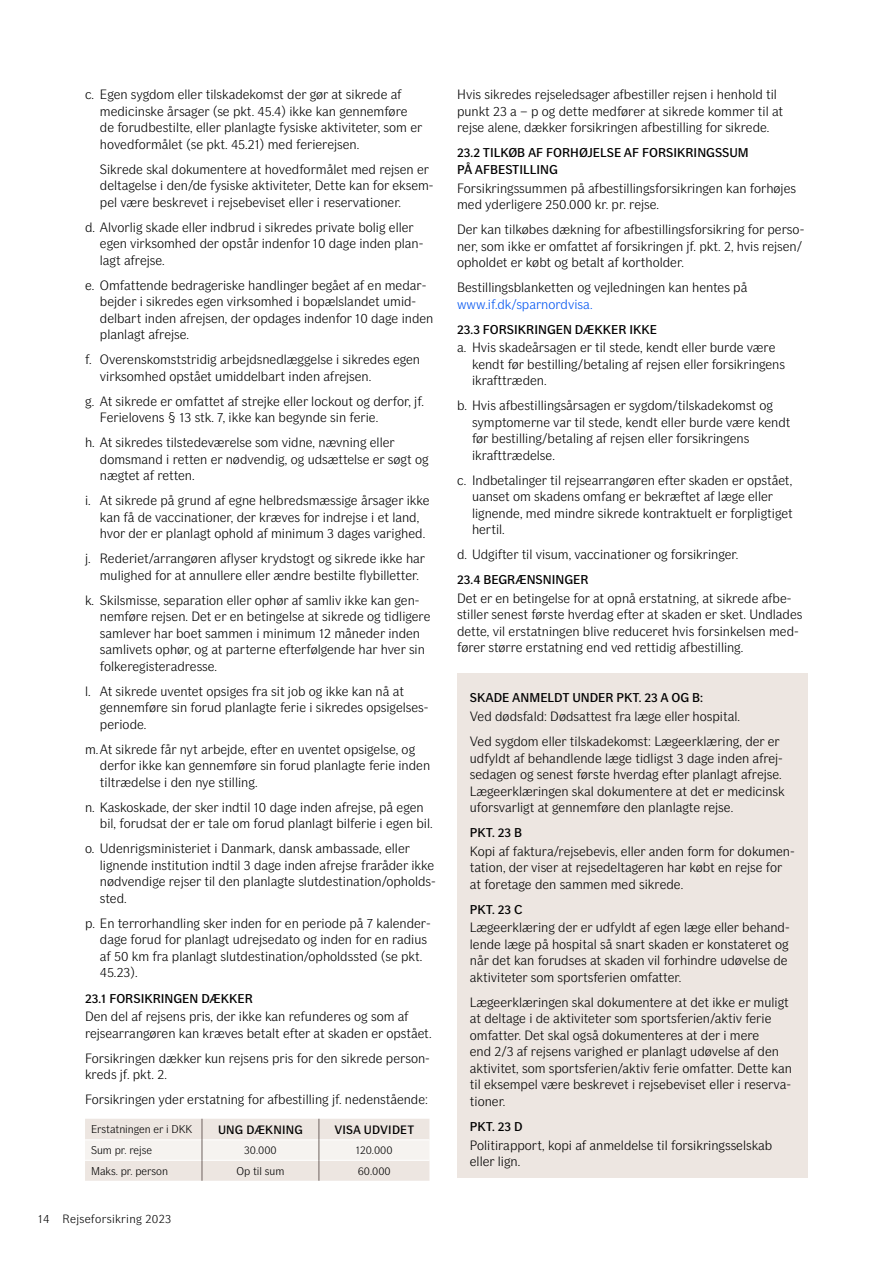
<style>
.page{position:relative;width:893px;height:1263px;background:#fff}
.page>*{position:absolute;margin:0;border:0;box-sizing:border-box;transform-origin:0 0}
.t1{font:300 13.5px/16.5px "If Sans";color:#000}
.t2{font:300 13.5px "If Sans";color:#0054f0}
.t3{font:500 12.75px/16.5px "If Sans";color:#000}
.t4{font:500 12.15px "If Sans";letter-spacing:.015em;color:#000}
.t5{font:300 12px "If Sans";letter-spacing:.025em;color:#000}
.t6{font:300 11.25px "If Sans";color:#000}
</style>
<div class="page">
<div style="left:457px;top:673px;width:351px;height:505px;background:#ede6e1"></div>
<svg style="left:85px;top:1119px;width:344px;height:62px"></svg>
<p class="t1" style="left:100px;top:87px;width:324px;text-indent:-15px">c. Egen sygdom eller tilskadekomst der gør at sikrede af medicinske årsager (se pkt. 45.4) ikke kan gennemføre de forudbestilte, eller planlagte fysiske aktiviteter, som er hovedformålet (se pkt. 45.21) med ferierejsen.</p>
<p class="t1" style="left:100px;top:161px;width:335px">Sikrede skal dokumentere at hovedformålet med rejsen er deltagelse i den/de fysiske aktiviteter, Dette kan for eksem&shy;pel være beskrevet i rejsebeviset eller i reservationer.</p>
<p class="t1" style="left:100px;top:219px;width:325px;text-indent:-15px">d. Alvorlig skade eller indbrud i sikredes private bolig eller egen virksomhed der opstår indenfor 10 dage inden plan&shy;lagt afrejse.</p>
<p class="t1" style="left:100px;top:277px;width:335px;text-indent:-15px">e. Omfattende bedrageriske handlinger begået af en medar&shy;bejder i sikredes egen virksomhed i bopælslandet umid&shy;delbart inden afrejsen, der opdages indenfor 10 dage inden planlagt afrejse.</p>
<p class="t1" style="left:100px;top:351px;width:322px;text-indent:-15px">f. Overenskomststridig arbejdsnedlæggelse i sikredes egen virksomhed opstået umiddelbart inden afrejsen.</p>
<p class="t1" style="left:100px;top:393px;width:325px;text-indent:-15px">g. At sikrede er omfattet af strejke eller lockout og derfor, jf.<br>Ferielovens § 13 stk. 7, ikke kan begynde sin ferie.</p>
<p class="t1" style="left:100px;top:434px;width:330px;text-indent:-15px">h. At sikredes tilstedeværelse som vidne, nævning eller domsmand i retten er nødvendig, og udsættelse er søgt og nægtet af retten.</p>
<p class="t1" style="left:100px;top:492px;width:331px;text-indent:-15px">i. At sikrede på grund af egne helbredsmæssige årsager ikke kan få de vaccinationer, der kræves for indrejse i et land, hvor der er planlagt ophold af minimum 3 dages varighed.</p>
<p class="t1" style="left:100px;top:550px;width:327px;text-indent:-15px">j. Rederiet/arrangøren aflyser krydstogt og sikrede ikke har mulighed for at annullere eller ændre bestilte flybilletter.</p>
<p class="t1" style="left:100px;top:592px;width:332px;text-indent:-15px">k. Skilsmisse, separation eller ophør af samliv ikke kan gen&shy;nemføre rejsen. Det er en betingelse at sikrede og tidligere samlever har boet sammen i minimum 12 måneder inden samlivets ophør, og at parterne efterfølgende har hver sin folkeregisteradresse.</p>
<p class="t1" style="left:100px;top:683px;width:330px;text-indent:-15px">l. At sikrede uventet opsiges fra sit job og ikke kan nå at gennemføre sin forud planlagte ferie i sikredes opsigelses&shy;periode.</p>
<p class="t1" style="left:100px;top:741px;width:332px;text-indent:-15px">m.At sikrede får nyt arbejde, efter en uventet opsigelse, og derfor ikke kan gennemføre sin forud planlagte ferie inden tiltrædelse i den nye stilling.</p>
<p class="t1" style="left:100px;top:799px;width:334px;text-indent:-15px">n. Kaskoskade, der sker indtil 10 dage inden afrejse, på egen bil, forudsat der er tale om forud planlagt bilferie i egen bil.</p>
<p class="t1" style="left:100px;top:840px;width:337px;text-indent:-15px">o. Udenrigsministeriet i Danmark, dansk ambassade, eller lignende institution indtil 3 dage inden afrejse fraråder ikke nødvendige rejser til den planlagte slutdestination/opholds&shy;sted.</p>
<p class="t1" style="left:100px;top:915px;width:332px;text-indent:-15px">p. En terrorhandling sker inden for en periode på 7 kalender&shy;dage forud for planlagt udrejsedato og inden for en radius af 50 km fra planlagt slutdestination/opholdssted (se pkt.<br>45.23).</p>
<p class="t3" style="left:85px;top:990px;width:169px">23.1 FORSIKRINGEN DÆKKER</p>
<p class="t1" style="left:85px;top:1008px;width:348px">Den del af rejsens pris, der ikke kan refunderes og som af rejsearrangøren kan kræves betalt efter at skaden er opstået.</p>
<p class="t1" style="left:85px;top:1050px;width:346px">Forsikringen dækker kun rejsens pris for den sikrede person&shy;kreds jf. pkt. 2.</p>
<p class="t1" style="left:85px;top:1091px;width:344px">Forsikringen yder erstatning for afbestilling jf. nedenstående:</p>
<p class="t6" style="left:91px;top:1123px;width:103px">Erstatningen er i DKK</p>
<p class="t4" style="left:218px;top:1122px;width:86px">UNG DÆKNING</p>
<p class="t4" style="left:334px;top:1122px;width:81px">VISA UDVIDET</p>
<p class="t6" style="left:91px;top:1144px;width:63px">Sum pr. rejse</p>
<p class="t6" style="left:244px;top:1144px;width:34px">30.000</p>
<p class="t6" style="left:356px;top:1144px;width:38px">120.000</p>
<p class="t6" style="left:91px;top:1164px;width:79px">Maks. pr. person</p>
<p class="t6" style="left:236px;top:1164px;width:50px">Op til sum</p>
<p class="t6" style="left:358px;top:1164px;width:35px">60.000</p>
<p class="t5" style="left:38px;top:1212px;width:134px">14 Rejseforsikring 2023</p>
<p class="t1" style="left:457px;top:87px;width:328px">Hvis sikredes rejseledsager afbestiller rejsen i henhold til punkt 23 a – p og dette medfører at sikrede kommer til at rejse alene, dækker forsikringen afbestilling for sikrede.</p>
<p class="t3" style="left:457px;top:145px;width:293px">23.2 TILKØB AF FORHØJELSE AF FORSIKRINGSSUM<br>PÅ AFBESTILLING</p>
<p class="t1" style="left:457px;top:180px;width:340px">Forsikringssummen på afbestillingsforsikringen kan forhøjes med yderligere 250.000 kr. pr. rejse.</p>
<p class="t1" style="left:457px;top:221px;width:349px">Der kan tilkøbes dækning for afbestillingsforsikring for perso&shy;ner, som ikke er omfattet af forsikringen jf. pkt. 2, hvis rejsen/ opholdet er købt og betalt af kortholder.</p>
<p class="t1" style="left:457px;top:279px;width:292px">Bestillingsblanketten og vejledningen kan hentes på</p>
<p class="t2" style="left:457px;top:296px;width:137px">www.if.dk/sparnordvisa.</p>
<p class="t3" style="left:457px;top:321px;width:201px">23.3 FORSIKRINGEN DÆKKER IKKE</p>
<p class="t1" style="left:472px;top:339px;width:314px;text-indent:-15px">a. Hvis skadeårsagen er til stede, kendt eller burde være kendt før bestilling/betaling af rejsen eller forsikringens ikrafttræden.</p>
<p class="t1" style="left:472px;top:397px;width:320px;text-indent:-15px">b. Hvis afbestillingsårsagen er sygdom/tilskadekomst og symptomerne var til stede, kendt eller burde være kendt før bestilling/betaling af rejsen eller forsikringens ikrafttrædelse.</p>
<p class="t1" style="left:472px;top:472px;width:322px;text-indent:-15px">c. Indbetalinger til rejsearrangøren efter skaden er opstået, uanset om skadens omfang er bekræftet af læge eller lignende, med mindre sikrede kontraktuelt er forpligtiget hertil.</p>
<p class="t1" style="left:457px;top:546px;width:283px">d. Udgifter til visum, vaccinationer og forsikringer.</p>
<p class="t3" style="left:457px;top:572px;width:133px">23.4 BEGRÆNSNINGER</p>
<p class="t1" style="left:457px;top:590px;width:347px">Det er en betingelse for at opnå erstatning, at sikrede afbe&shy;stiller senest første hverdag efter at skaden er sket. Undlades dette, vil erstatningen blive reduceret hvis forsinkelsen med&shy;fører større erstatning end ved rettidig afbestilling.</p>
<p class="t3" style="left:470px;top:690px;width:235px">SKADE ANMELDT UNDER PKT. 23 A OG B:</p>
<p class="t1" style="left:470px;top:704px;width:311px;line-height:25px">Ved dødsfald: Dødsattest fra læge eller hospital.<br>Ved sygdom eller tilskadekomst: Lægeerklæring, der er</p>
<p class="t1" style="left:470px;top:750px;width:316px">udfyldt af behandlende læge tidligst 3 dage inden afrej&shy;sedagen og senest første hverdag efter planlagt afrejse.<br>Lægeerklæringen skal dokumentere at det er medicinsk uforsvarligt at gennemføre den planlagte rejse.</p>
<p class="t3" style="left:470px;top:824px;width:54px">PKT. 23 B</p>
<p class="t1" style="left:470px;top:843px;width:326px">Kopi af faktura/rejsebevis, eller anden form for dokumen&shy;tation, der viser at rejsedeltageren har købt en rejse for at foretage den sammen med sikrede.</p>
<p class="t3" style="left:470px;top:901px;width:54px">PKT. 23 C</p>
<p class="t1" style="left:470px;top:919px;width:321px">Lægeerklæring der er udfyldt af egen læge eller behand&shy;lende læge på hospital så snart skaden er konstateret og når det kan forudses at skaden vil forhindre udøvelse de aktiviteter som sportsferien omfatter.</p>
<p class="t1" style="left:470px;top:994px;width:324px">Lægeerklæringen skal dokumentere at det ikke er muligt at deltage i de aktiviteter som sportsferien/aktiv ferie omfatter. Det skal også dokumenteres at der i mere<br>end 2/3 af rejsens varighed er planlagt udøvelse af den aktivitet, som sportsferien/aktiv ferie omfatter. Dette kan til eksempel være beskrevet i rejsebeviset eller i reserva&shy;tioner.</p>
<p class="t3" style="left:470px;top:1118px;width:54px">PKT. 23 D</p>
<p class="t1" style="left:470px;top:1136px;width:304px">Politirapport, kopi af anmeldelse til forsikringsselskab eller lign.</p>
</div>
